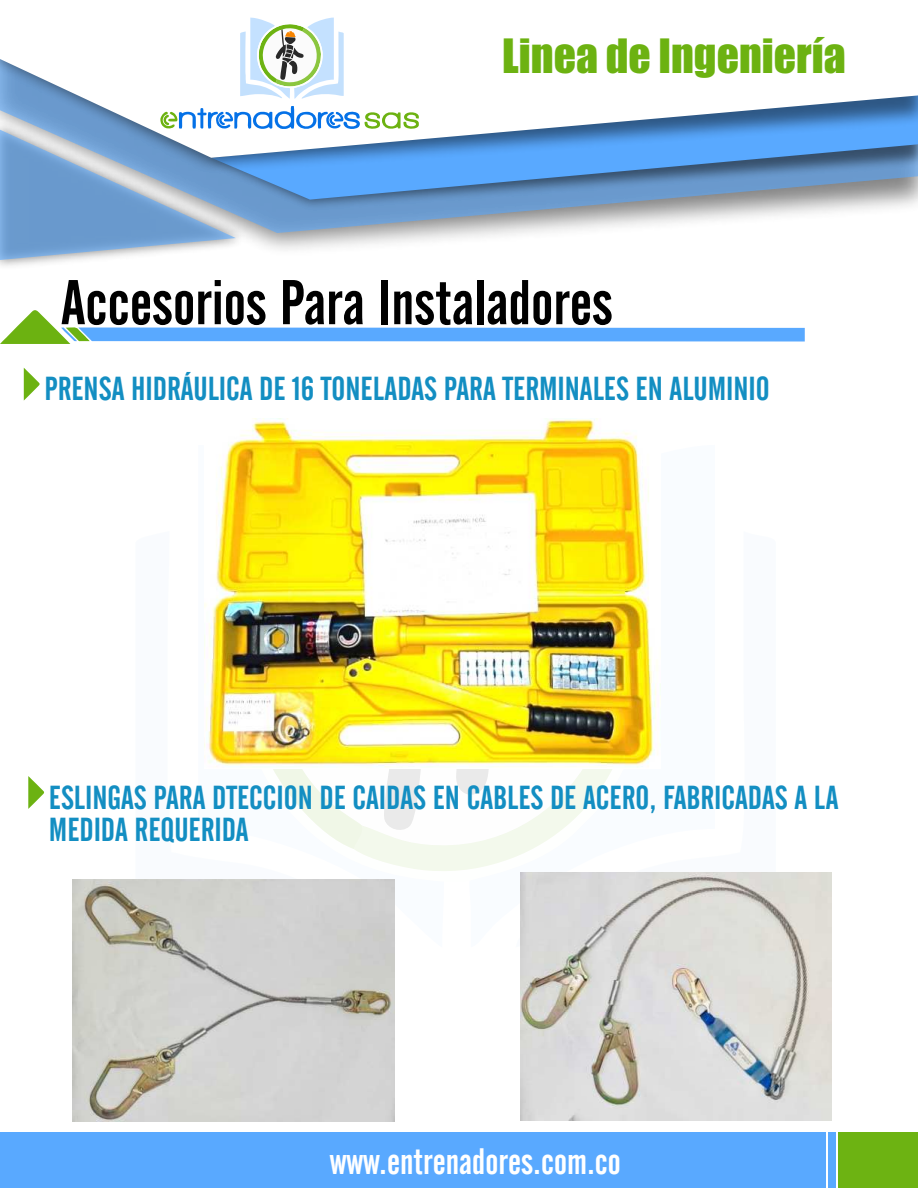
<style>
.page{position:relative;width:918px;height:1188px;background:#fff}
.page>*{position:absolute;margin:0;border:0;box-sizing:border-box;transform-origin:0 0}
.t1{font:62.55px "Alternate Gothic No 2 BT";color:#000}
.t2{font:43.65px "Impact";color:#6cb211}
.t3{font:36.45px "Alternate Gothic No 2 BT";color:#fff}
.t4{font:33px/32.4px "Alternate Gothic No 2 BT";color:#138ec2}
</style>
<div class="page">
<svg style="left:273px;top:769px;width:388px;height:104px"></svg>
<svg style="left:352px;top:769px;width:181px;height:64px"></svg>
<svg style="left:419px;top:200px;width:499px;height:30px"></svg>
<svg style="left:419px;top:158px;width:499px;height:41px;background:#6492c4"></svg>
<svg style="left:0;top:17px;width:918px;height:141px"></svg>
<div style="left:0;top:1132px;width:825px;height:55px;background:#59a9ff"></div>
<div style="left:839px;top:1132px;width:79px;height:55px;background:#6db312"></div>
<div style="left:828px;top:1132px;width:8px;height:55px;background:#59a9ff"></div>
<svg style="left:0;top:105px;width:419px;height:155px"></svg>
<svg style="left:240px;top:18px;width:104px;height:81px"></svg>
<svg style="left:0;top:310px;width:805px;height:34px"></svg>
<svg style="left:24px;top:368px;width:16px;height:33px"></svg>
<svg style="left:28px;top:776px;width:16px;height:33px"></svg>
<img style="left:204px;top:419px;width:457px;height:349px">
<img style="left:520px;top:873px;width:311px;height:247px">
<img style="left:73px;top:879px;width:322px;height:242px">
<h2 class="t2" style="left:502px;top:22px;width:345px">Linea de Ingeniería</h2>
<h1 class="t1" style="left:61px;top:268px;width:553px">Accesorios Para Instaladores</h1>
<p class="t4" style="left:44px;top:373px;width:727px">PRENSA HIDRÁULICA DE 16 TONELADAS PARA TERMINALES EN ALUMINIO</p>
<p class="t4" style="left:49px;top:781px;width:791px">ESLINGAS PARA DTECCION DE CAIDAS EN CABLES DE ACERO, FABRICADAS A LA<br>MEDIDA REQUERIDA</p>
<p class="t3" style="left:330px;top:1141px;width:293px">www.entrenadores.com.co</p>
</div>
